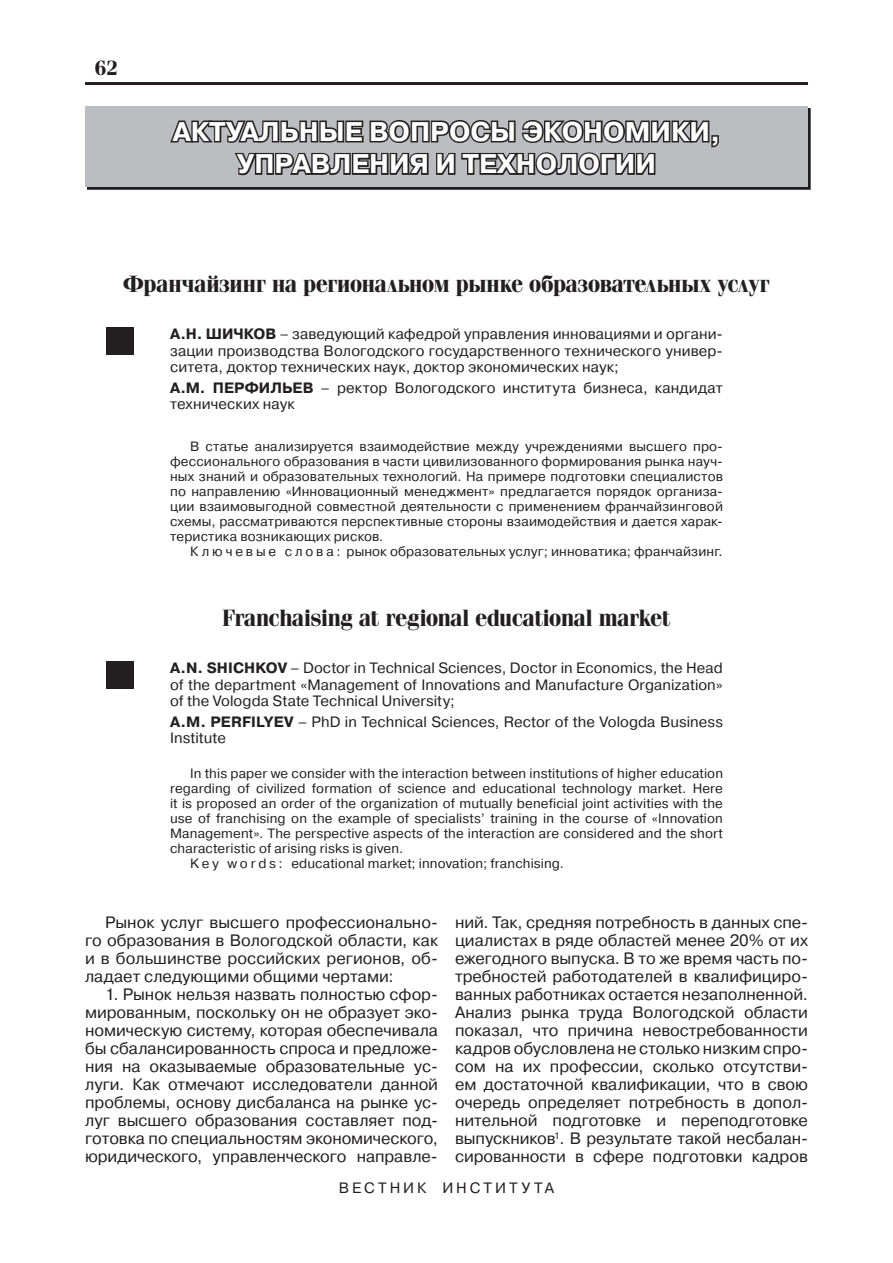
<style>
.page{position:relative;width:893px;height:1263px;background:#fff}
.page>*{position:absolute;margin:0;border:0;box-sizing:border-box;transform-origin:0 0}
.t1{font:700 27px/32.4px "Pragmatica C";color:#fff;text-align:center}
.t2{font:700 24px "Simeiz";letter-spacing:-.005em;color:#231f20}
.t3{font:700 21px "Simeiz";color:#231f20}
.t4{font:16.5px/18px "Pragmatica C";color:#231f20;text-align:justify}
.t5{font:15px/16.5px "Pragmatica C";letter-spacing:.005em;color:#231f20;text-align:justify}
.t6{font:15px "Pragmatica C";letter-spacing:.2em;color:#231f20}
.t7{font:13.5px/15px "Pragmatica C";letter-spacing:.01em;color:#231f20;text-align:justify}
.s1{font-weight:700}
</style>
<div class="page">
<hr style="left:85px;top:82px;width:723px;height:3px;background:#231f20">
<div style="left:85px;top:106px;width:723px;height:81px;background:#bbbdc0"></div>
<svg style="left:168px;top:120px;width:552px;height:70px"></svg>
<div style="left:106px;top:327px;width:28px;height:28px;background:#231f20"></div>
<div style="left:106px;top:661px;width:28px;height:28px;background:#231f20"></div>
<p class="t3" style="left:95px;top:59px;width:25px">62</p>
<h1 class="t1" style="left:173px;top:118px;width:549px">АКТУАЛЬНЫЕ ВОПРОСЫ ЭКОНОМИКИ,<br>УПРАВЛЕНИЯ И ТЕХНОЛОГИИ</h1>
<h2 class="t2" style="left:123px;top:275px;width:648px">Франчайзинг на региональном рынке образовательных услуг</h2>
<p class="t5" style="left:170px;top:327px;width:554px"><span class="s1">А.Н. ШИЧКОВ</span> – заведующий кафедрой управления инновациями и органи&shy;зации производства Вологодского государственного технического универ&shy;ситета, доктор технических наук, доктор экономических наук;</p>
<p class="t5" style="left:170px;top:381px;width:554px"><span class="s1">А.М. ПЕРФИЛЬЕВ</span> – ректор Вологодского института бизнеса, кандидат технических наук</p>
<p class="t7" style="left:170px;top:440px;width:554px;text-indent:20px">В статье анализируется взаимодействие между учреждениями высшего про&shy;фессионального образования в части цивилизованного формирования рынка науч&shy;ных знаний и образовательных технологий. На примере подготовки специалистов по направлению «Инновационный менеджмент» предлагается порядок организа&shy;ции взаимовыгодной совместной деятельности с применением франчайзинговой схемы, рассматриваются перспективные стороны взаимодействия и дается харак&shy;теристика возникающих рисков.</p>
<p class="t7" style="left:190px;top:545px;width:534px">К л ю ч е в ы е с л о в а : рынок образовательных услуг; инноватика; франчайзинг.</p>
<h2 class="t2" style="left:222px;top:608px;width:450px">Franchaising at regional educational market</h2>
<p class="t5" style="left:170px;top:661px;width:554px"><span class="s1">A.N. SHICHKOV</span> – Doctor in Technical Sciences, Doctor in Economics, the Head of the department «Management of Innovations and Manufacture Organization» of the Vologda State Technical University;</p>
<p class="t5" style="left:170px;top:715px;width:554px"><span class="s1">A.M. PERFILYEV</span> – PhD in Technical Sciences, Rector of the Vologda Business<br>Institute</p>
<p class="t7" style="left:190px;top:767px;width:534px">In this paper we consider with the interaction between institutions of higher education</p>
<p class="t7" style="left:170px;top:782px;width:554px">regarding of civilized formation of science and educational technology market. Here</p>
<p class="t7" style="left:170px;top:797px;width:554px">it is proposed an order of the organization of mutually beneficial joint activities with the</p>
<p class="t7" style="left:170px;top:812px;width:554px">use of franchising on the example of specialists’ training in the course of «Innovation</p>
<p class="t7" style="left:170px;top:827px;width:554px">Management». The perspective aspects of the interaction are considered and the short</p>
<p class="t7" style="left:170px;top:842px;width:235px">characteristic of arising risks is given.</p>
<p class="t7" style="left:190px;top:857px;width:375px">K e y w o r d s : educational market; innovation; franchising.</p>
<p class="t4" style="left:85px;top:915px;width:354px;text-indent:20px">Рынок услуг высшего профессионально&shy;го образования в Вологодской области, как и в большинстве российских регионов, об&shy;ладает следующими общими чертами:</p>
<p class="t4" style="left:85px;top:987px;width:355px;text-indent:20px">1. Рынок нельзя назвать полностью сфор&shy;мированным, поскольку он не образует эко&shy;номическую систему, которая обеспечивала бы сбалансированность спроса и предложе&shy;ния на оказываемые образовательные ус&shy;луги. Как отмечают исследователи данной проблемы, основу дисбаланса на рынке ус&shy;луг высшего образования составляет под&shy;готовка по специальностям экономического, юридического, управленческого направле-</p>
<p class="t4" style="left:455px;top:915px;width:354px">ний. Так, средняя потребность в данных спе&shy;циалистах в ряде областей менее 20% от их ежегодного выпуска. В то же время часть по&shy;требностей работодателей в квалифициро&shy;ванных работниках остается незаполненной.<br>Анализ рынка труда Вологодской области показал, что причина невостребованности кадров обусловлена не столько низким спро&shy;сом на их профессии, сколько отсутстви&shy;ем достаточной квалификации, что в свою очередь определяет потребность в допол&shy;нительной подготовке и переподготовке выпускников<sup>1</sup>. В результате такой несбалан&shy;сированности в сфере подготовки кадров</p>
<p class="t6" style="left:339px;top:1182px;width:217px">ВЕСТНИК ИНСТИТУТА</p>
</div>
